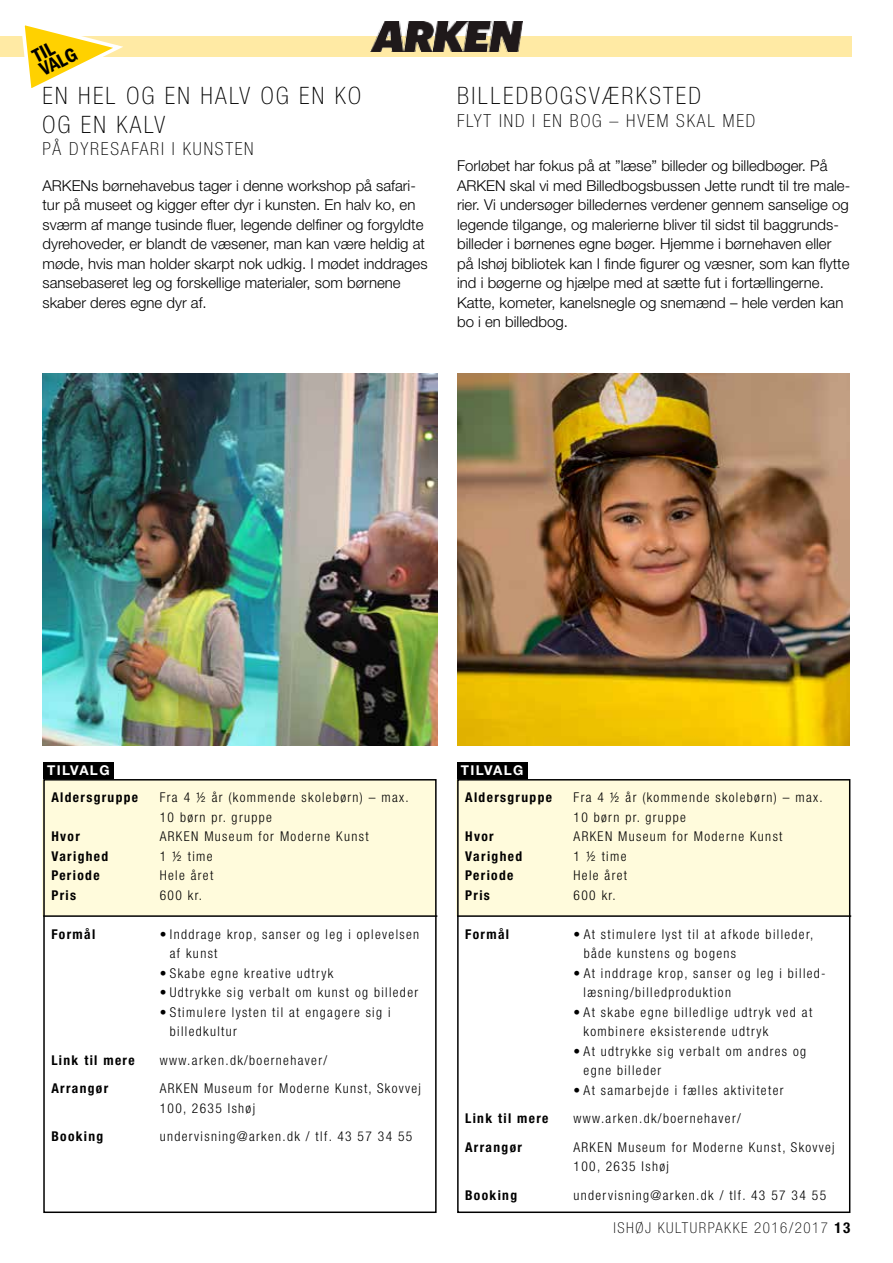
<style>
.page{position:relative;width:893px;height:1263px;background:#fff}
.page>*{position:absolute;margin:0;border:0;box-sizing:border-box;transform-origin:0 0}
.t1{font:100 condensed 24px/28.5px "Helvetica Neue";letter-spacing:.1em;color:#000}
.t2{font:600 condensed 19.95px/15.1px "Franklin Gothic";color:#000}
.t3{font:100 condensed 18px "Helvetica Neue";letter-spacing:.1em;color:#000}
.t4{font:300 15px/19.5px "Helvetica Neue";color:#000}
.t5{font:100 condensed 15px "Helvetica Neue";letter-spacing:.1em;color:#000}
.t6{font:300 condensed 13.5px/19.5px "Helvetica Neue";letter-spacing:.1em;color:#000}
.t7{font:700 condensed 13.5px "Helvetica Neue";letter-spacing:.1em;color:#000}
.t8{font:700 13.5px "Helvetica Neue";letter-spacing:.1em;color:#fff}
.s1{font-weight:700}
</style>
<div class="page">
<div style="left:0;top:36px;width:851px;height:21px;background:#ffeaa4"></div>
<div style="left:43px;top:780px;width:393px;height:135px;background:#fffbdc"></div>
<hr style="left:43px;top:915px;width:394px;height:2px;background:#000">
<div style="left:43px;top:762px;width:70px;height:17px;background:#000"></div>
<div style="left:43px;top:779px;width:394px;height:434px;border:2px solid #000"></div>
<div style="left:456px;top:780px;width:394px;height:135px;background:#fffbdc"></div>
<hr style="left:457px;top:915px;width:394px;height:2px;background:#000">
<div style="left:457px;top:762px;width:70px;height:17px;background:#000"></div>
<div style="left:457px;top:779px;width:393px;height:434px;border:2px solid #000"></div>
<img style="left:43px;top:373px;width:394px;height:372px">
<img style="left:457px;top:373px;width:393px;height:372px">
<img style="left:371px;top:21px;width:151px;height:31px">
<svg style="left:22px;top:25px;width:101px;height:63px"></svg>
<h2 class="t2" style="left:30px;top:50px;width:41px;rotate:-27deg">TIL<br>VALG</h2>
<h1 class="t1" style="left:43px;top:82px;width:320px">EN HEL OG EN HALV OG EN KO<br>OG EN KALV</h1>
<h3 class="t3" style="left:43px;top:139px;width:213px">PÅ DYRESAFARI I KUNSTEN</h3>
<p class="t4" style="left:43px;top:175px;width:387px">ARKENs børnehavebus tager i denne workshop på safari&shy;tur på museet og kigger efter dyr i kunsten. En halv ko, en sværm af mange tusinde fluer, legende delfiner og forgyldte dyrehoveder, er blandt de væsener, man kan være heldig at møde, hvis man holder skarpt nok udkig. I mødet inddrages sansebaseret leg og forskellige materialer, som børnene skaber deres egne dyr af.</p>
<h1 class="t1" style="left:457px;top:82px;width:245px">BILLEDBOGSVÆRKSTED</h1>
<h3 class="t3" style="left:457px;top:110px;width:300px">FLYT IND I EN BOG – HVEM SKAL MED</h3>
<p class="t4" style="left:457px;top:156px;width:395px">Forløbet har fokus på at ”læse” billeder og billedbøger. På ARKEN skal vi med Billedbogsbussen Jette rundt til tre male&shy;rier. Vi undersøger billedernes verdener gennem sanselige og legende tilgange, og malerierne bliver til sidst til baggrunds&shy;billeder i børnenes egne bøger. Hjemme i børnehaven eller på Ishøj bibliotek kan I finde figurer og væsner, som kan flytte ind i bøgerne og hjælpe med at sætte fut i fortællingerne.<br>Katte, kometer, kanelsnegle og snemænd – hele verden kan bo i en billedbog.</p>
<p class="t8" style="left:47px;top:762px;width:64px">TILVALG</p>
<p class="t7" style="left:51px;top:789px;width:88px">Aldersgruppe</p>
<p class="t6" style="left:160px;top:788px;width:251px">Fra 4 ½ år (kommende skolebørn) – max.<br>10 børn pr. gruppe</p>
<p class="t7" style="left:51px;top:828px;width:30px">Hvor</p>
<p class="t6" style="left:160px;top:827px;width:210px">ARKEN Museum for Moderne Kunst</p>
<p class="t7" style="left:51px;top:848px;width:58px">Varighed</p>
<p class="t6" style="left:160px;top:846px;width:54px">1 ½ time</p>
<p class="t7" style="left:51px;top:867px;width:50px">Periode</p>
<p class="t6" style="left:160px;top:866px;width:55px">Hele året</p>
<p class="t7" style="left:51px;top:887px;width:26px">Pris</p>
<p class="t6" style="left:160px;top:885px;width:44px">600 kr.</p>
<p class="t7" style="left:51px;top:926px;width:45px">Formål</p>
<p class="t6" style="left:170px;top:924px;width:251px;text-indent:-10px">• Inddrage krop, sanser og leg i oplevelsen af kunst</p>
<p class="t6" style="left:160px;top:963px;width:175px">• Skabe egne kreative udtryk</p>
<p class="t6" style="left:160px;top:983px;width:260px">• Udtrykke sig verbalt om kunst og billeder</p>
<p class="t6" style="left:170px;top:1002px;width:222px;text-indent:-10px">• Stimulere lysten til at engagere sig i billedkultur</p>
<p class="t7" style="left:51px;top:1052px;width:85px">Link til mere</p>
<p class="t6" style="left:160px;top:1050px;width:169px">www.arken.dk/boernehaver/</p>
<p class="t7" style="left:51px;top:1080px;width:58px">Arrangør</p>
<p class="t6" style="left:160px;top:1079px;width:263px">ARKEN Museum for Moderne Kunst, Skovvej<br>100, 2635 Ishøj</p>
<p class="t7" style="left:51px;top:1128px;width:54px">Booking</p>
<p class="t6" style="left:160px;top:1127px;width:254px">undervisning@arken.dk / tlf. 43 57 34 55</p>
<p class="t8" style="left:461px;top:762px;width:64px">TILVALG</p>
<p class="t7" style="left:465px;top:789px;width:88px">Aldersgruppe</p>
<p class="t6" style="left:574px;top:788px;width:251px">Fra 4 ½ år (kommende skolebørn) – max.<br>10 børn pr. gruppe</p>
<p class="t7" style="left:465px;top:828px;width:30px">Hvor</p>
<p class="t6" style="left:574px;top:827px;width:210px">ARKEN Museum for Moderne Kunst</p>
<p class="t7" style="left:465px;top:848px;width:58px">Varighed</p>
<p class="t6" style="left:574px;top:846px;width:54px">1 ½ time</p>
<p class="t7" style="left:465px;top:867px;width:50px">Periode</p>
<p class="t6" style="left:574px;top:866px;width:55px">Hele året</p>
<p class="t7" style="left:465px;top:887px;width:26px">Pris</p>
<p class="t6" style="left:574px;top:885px;width:44px">600 kr.</p>
<p class="t7" style="left:465px;top:926px;width:45px">Formål</p>
<p class="t6" style="left:584px;top:924px;width:231px;text-indent:-10px"><span class="s1">•</span> At stimulere lyst til at afkode billeder, både kunstens og bogens</p>
<p class="t6" style="left:584px;top:963px;width:244px;text-indent:-10px">• At inddrage krop, sanser og leg i billed&shy;læsning/billedproduktion</p>
<p class="t6" style="left:584px;top:1002px;width:230px;text-indent:-10px">• At skabe egne billedlige udtryk ved at kombinere eksisterende udtryk</p>
<p class="t6" style="left:584px;top:1041px;width:224px;text-indent:-10px">• At udtrykke sig verbalt om andres og egne billeder</p>
<p class="t6" style="left:573px;top:1080px;width:212px">• At samarbejde i fælles aktiviteter</p>
<p class="t7" style="left:465px;top:1110px;width:85px">Link til mere</p>
<p class="t6" style="left:573px;top:1109px;width:169px">www.arken.dk/boernehaver/</p>
<p class="t7" style="left:465px;top:1139px;width:58px">Arrangør</p>
<p class="t6" style="left:573px;top:1137px;width:263px">ARKEN Museum for Moderne Kunst, Skovvej<br>100, 2635 Ishøj</p>
<p class="t7" style="left:465px;top:1187px;width:54px">Booking</p>
<p class="t6" style="left:573px;top:1185px;width:254px">undervisning@arken.dk / tlf. 43 57 34 55</p>
<p class="t5" style="left:614px;top:1219px;width:238px">ISHØJ KULTURPAKKE 2016/2017 <span class="s1">13</span></p>
</div>
